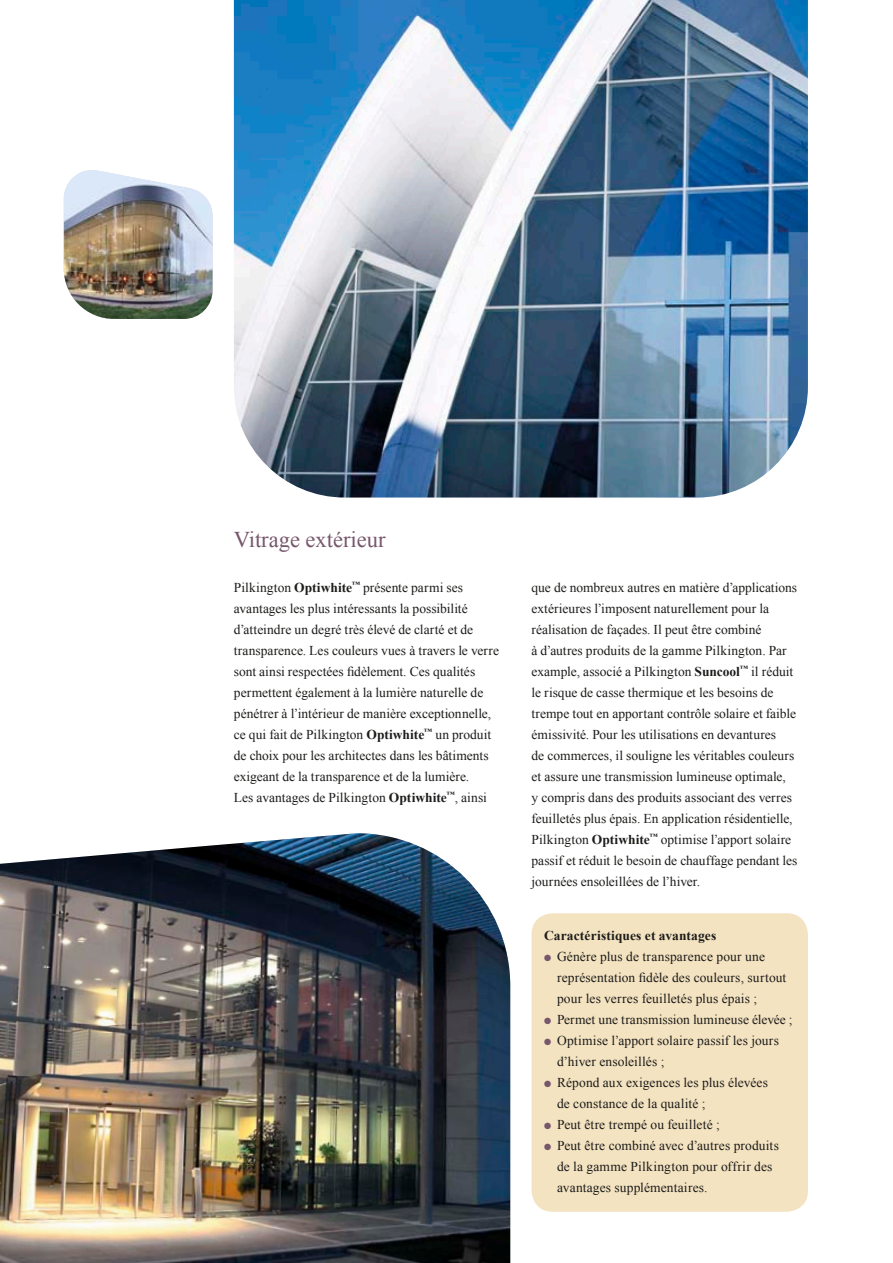
<style>
.page{position:relative;width:893px;height:1263px;background:#fff}
.page>*{position:absolute;margin:0;border:0;box-sizing:border-box;transform-origin:0 0}
.t1{font:22.5px "Times New Roman";color:#76576b}
.t2{font:13.5px/21px "Times New Roman";letter-spacing:.005em;color:#1c1c1a}
.t3{font:700 13.5px "Times New Roman";letter-spacing:.01em;color:#1c1c1a}
.s1{font-weight:700}
.s2{color:#76576b}
</style>
<div class="page">
<div style="left:531px;top:913px;width:277px;height:299px;background:#f4e3c1;border-radius:21px"></div>
<img style="left:64px;top:170px;width:149px;height:149px">
<img style="left:0;top:833px;width:510px;height:430px">
<img style="left:234px;top:0;width:574px;height:497px">
<h1 class="t1" style="left:234px;top:524px;width:153px">Vitrage extérieur</h1>
<p class="t2" style="left:234px;top:577px;width:267px">Pilkington <span class="s1">Optiwhite</span><sup>™</sup> présente parmi ses avantages les plus intéressants la possibilité d’atteindre un degré très élevé de clarté et de transparence. Les couleurs vues à travers le verre sont ainsi respectées fidèlement. Ces qualités permettent également à la lumière naturelle de pénétrer à l’intérieur de manière exceptionnelle, ce qui fait de Pilkington <span class="s1">Optiwhite</span><sup>™</sup> un produit de choix pour les architectes dans les bâtiments exigeant de la transparence et de la lumière.<br>Les avantages de Pilkington <span class="s1">Optiwhite</span><sup>™</sup>, ainsi</p>
<p class="t2" style="left:531px;top:577px;width:267px">que de nombreux autres en matière d’applications extérieures l’imposent naturellement pour la réalisation de façades. Il peut être combiné<br>à d’autres produits de la gamme Pilkington. Par example, associé a Pilkington <span class="s1">Suncool</span><sup>™</sup> il réduit le risque de casse thermique et les besoins de trempe tout en apportant contrôle solaire et faible émissivité. Pour les utilisations en devantures<br>de commerces, il souligne les véritables couleurs et assure une transmission lumineuse optimale,<br>y compris dans des produits associant des verres feuilletés plus épais. En application résidentielle, Pilkington <span class="s1">Optiwhite</span><sup>™</sup> optimise l’apport solaire passif et réduit le besoin de chauffage pendant les journées ensoleillées de l’hiver.</p>
<p class="t3" style="left:544px;top:926px;width:174px">Caractéristiques et avantages</p>
<p class="t2" style="left:557px;top:946px;width:231px;text-indent:-13px"><span class="s2">●</span> Génère plus de transparence pour une représentation fidèle des couleurs, surtout pour les verres feuilletés plus épais ;</p>
<p class="t2" style="left:544px;top:1009px;width:250px"><span class="s2">●</span> Permet une transmission lumineuse élevée ;</p>
<p class="t2" style="left:557px;top:1030px;width:223px;text-indent:-13px"><span class="s2">●</span> Optimise l’apport solaire passif les jours d’hiver ensoleillés ;</p>
<p class="t2" style="left:557px;top:1072px;width:212px;text-indent:-13px"><span class="s2">●</span> Répond aux exigences les plus élevées de constance de la qualité ;</p>
<p class="t2" style="left:544px;top:1114px;width:177px"><span class="s2">●</span> Peut être trempé ou feuilleté ;</p>
<p class="t2" style="left:557px;top:1135px;width:223px;text-indent:-13px"><span class="s2">●</span> Peut être combiné avec d’autres produits de la gamme Pilkington pour offrir des avantages supplémentaires.</p>
</div>
